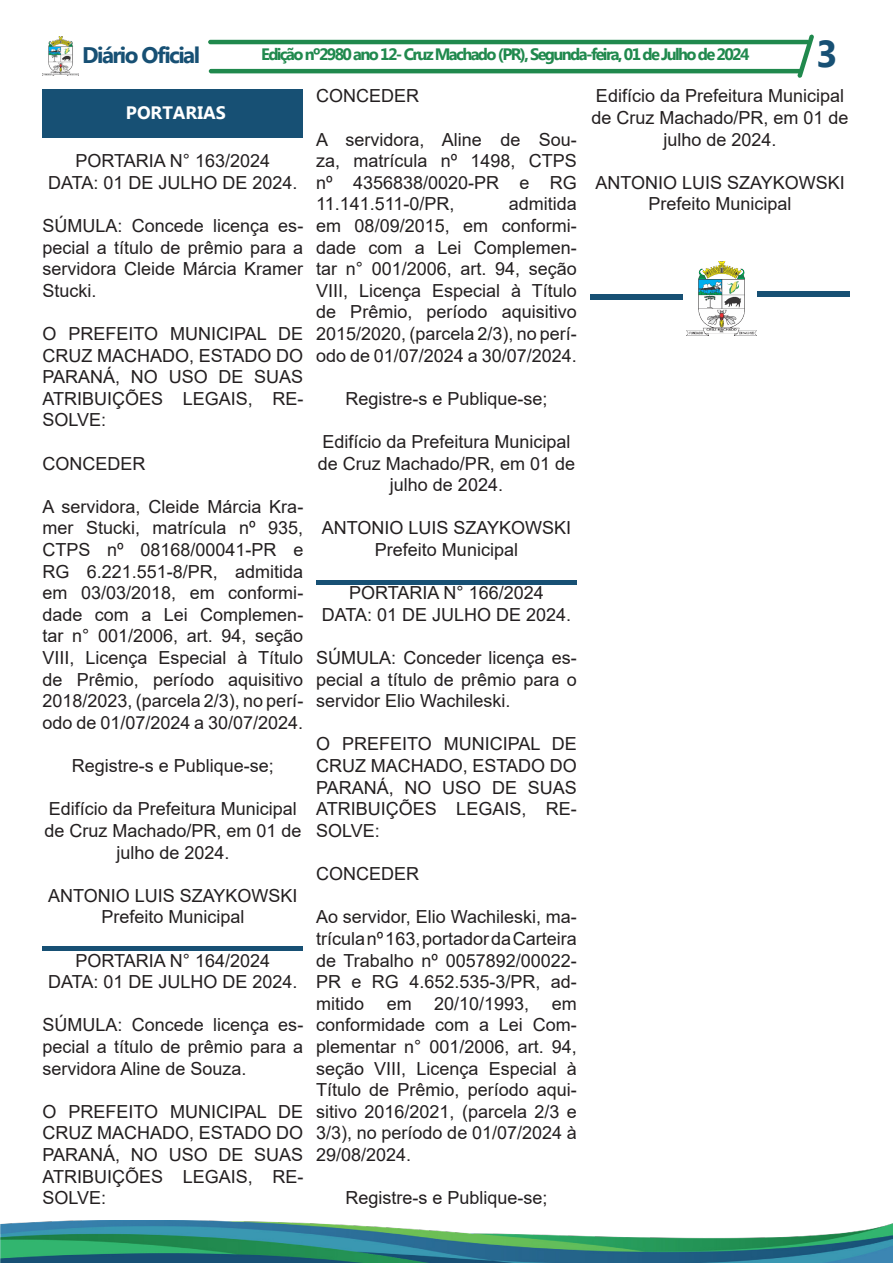
<style>
.page{position:relative;width:893px;height:1263px;background:#fff}
.page>*{position:absolute;margin:0;border:0;box-sizing:border-box;transform-origin:0 0}
.t1{font:700 37.5px "Myanmar Text";color:#175074}
.t2{font:700 22.5px "Myanmar Text";letter-spacing:-.07em;color:#175074}
.t3{font:18px/21.6px "Arial";color:#231f20;text-align:justify}
.t4{font:700 18px "Myanmar Text";color:#fff}
.t5{font:700 16.5px "Myanmar Text";letter-spacing:-.1em;color:#20894d}
</style>
<div class="page">
<hr style="left:208px;top:40px;width:602px;height:4px;background:#20894d;border-radius:2px">
<hr style="left:209px;top:69px;width:593px;height:4px;background:#20894d;border-radius:2px">
<img style="left:43px;top:37px;width:36px;height:38px">
<svg style="left:797px;top:34px;width:17px;height:44px"></svg>
<img style="left:0;top:1220px;width:893px;height:43px">
<svg style="left:590px;top:294px;width:93px;height:5px"></svg>
<img style="left:686px;top:261px;width:71px;height:74px">
<svg style="left:757px;top:291px;width:93px;height:5px"></svg>
<div style="left:43px;top:89px;width:260px;height:49px;background:#175074"></div>
<svg style="left:43px;top:946px;width:260px;height:5px"></svg>
<svg style="left:316px;top:580px;width:261px;height:5px"></svg>
<p class="t2" style="left:82px;top:42px;width:119px">Diário Oficial</p>
<p class="t5" style="left:261px;top:45px;width:490px">Edição nº2980 ano 12- Cruz Machado (PR), Segunda-feira, 01 de Julho de 2024</p>
<p class="t1" style="left:816px;top:32px;width:23px">3</p>
<p class="t3" style="left:316px;top:85px;width:104px">CONCEDER</p>
<p class="t3" style="left:316px;top:128px;width:262px">A servidora, Aline de Sou&shy;za, matrícula nº 1498, CTPS nº 4356838/0020-PR e RG 11.141.511-0/PR,</p>
<p class="t3" style="left:591px;top:85px;width:259px;text-align:center">Edifício da Prefeitura Municipal de Cruz Machado/PR, em 01 de julho de 2024.</p>
<p class="t3" style="left:595px;top:172px;width:251px">ANTONIO LUIS SZAYKOWSKI</p>
<p class="t3" style="left:648px;top:193px;width:145px">Prefeito Municipal</p>
<p class="t4" style="left:126px;top:103px;width:101px">PORTARIAS</p>
<p class="t3" style="left:76px;top:150px;width:196px">PORTARIA N° 163/2024</p>
<p class="t3" style="left:48px;top:172px;width:251px">DATA: 01 DE JULHO DE 2024.</p>
<p class="t3" style="left:43px;top:215px;width:262px">SÚMULA: Concede licença es&shy;pecial a título de prêmio para a servidora Cleide Márcia Kramer Stucki.</p>
<p class="t3" style="left:43px;top:323px;width:262px">O PREFEITO MUNICIPAL DE CRUZ MACHADO, ESTADO DO PARANÁ, NO USO DE SUAS ATRIBUIÇÕES LEGAIS, RE-SOLVE:</p>
<p class="t3" style="left:43px;top:452px;width:104px">CONCEDER</p>
<p class="t3" style="left:43px;top:496px;width:262px">A servidora, Cleide Márcia Kra&shy;mer Stucki, matrícula nº 935, CTPS nº 08168/00041-PR e RG 6.221.551-8/PR, admitida em 03/03/2018, em conformi&shy;dade com a Lei Complemen&shy;tar n° 001/2006, art. 94, seção VIII, Licença Especial à Título de Prêmio, período aquisitivo 2018/2023, (parcela 2/3), no perí&shy;odo de 01/07/2024 a 30/07/2024.</p>
<p class="t3" style="left:72px;top:755px;width:204px">Registre-s e Publique-se;</p>
<p class="t3" style="left:44px;top:798px;width:259px;text-align:center">Edifício da Prefeitura Municipal de Cruz Machado/PR, em 01 de julho de 2024.</p>
<p class="t3" style="left:48px;top:884px;width:251px">ANTONIO LUIS SZAYKOWSKI</p>
<p class="t3" style="left:101px;top:906px;width:145px">Prefeito Municipal</p>
<p class="t3" style="left:76px;top:949px;width:196px">PORTARIA N° 164/2024</p>
<p class="t3" style="left:48px;top:971px;width:251px">DATA: 01 DE JULHO DE 2024.</p>
<p class="t3" style="left:43px;top:1014px;width:262px">SÚMULA: Concede licença es&shy;pecial a título de prêmio para a servidora Aline de Souza.</p>
<p class="t3" style="left:43px;top:1100px;width:262px">O PREFEITO MUNICIPAL DE CRUZ MACHADO, ESTADO DO PARANÁ, NO USO DE SUAS ATRIBUIÇÕES LEGAIS, RE-SOLVE:</p>
<p class="t3" style="left:316px;top:193px;width:262px;text-indent:193px">admitida em 08/09/2015, em conformi&shy;dade com a Lei Complemen&shy;tar n° 001/2006, art. 94, seção VIII, Licença Especial à Título de Prêmio, período aquisitivo 2015/2020, (parcela 2/3), no perí&shy;odo de 01/07/2024 a 30/07/2024.</p>
<p class="t3" style="left:345px;top:388px;width:204px">Registre-s e Publique-se;</p>
<p class="t3" style="left:318px;top:431px;width:259px;text-align:center">Edifício da Prefeitura Municipal de Cruz Machado/PR, em 01 de julho de 2024.</p>
<p class="t3" style="left:322px;top:517px;width:251px">ANTONIO LUIS SZAYKOWSKI</p>
<p class="t3" style="left:375px;top:539px;width:145px">Prefeito Municipal</p>
<p class="t3" style="left:349px;top:582px;width:196px">PORTARIA N° 166/2024</p>
<p class="t3" style="left:322px;top:604px;width:251px">DATA: 01 DE JULHO DE 2024.</p>
<p class="t3" style="left:316px;top:647px;width:262px">SÚMULA: Conceder licença es&shy;pecial a título de prêmio para o servidor Elio Wachileski.</p>
<p class="t3" style="left:316px;top:733px;width:262px">O PREFEITO MUNICIPAL DE CRUZ MACHADO, ESTADO DO PARANÁ, NO USO DE SUAS ATRIBUIÇÕES LEGAIS, RE-SOLVE:</p>
<p class="t3" style="left:316px;top:863px;width:104px">CONCEDER</p>
<p class="t3" style="left:316px;top:906px;width:262px">Ao servidor, Elio Wachileski, ma&shy;trícula nº 163, portador da Carteira de Trabalho nº 0057892/00022- PR e RG 4.652.535-3/PR, ad&shy;mitido</p>
<p class="t3" style="left:387px;top:992px;width:27px">em</p>
<p class="t3" style="left:434px;top:992px;width:97px">20/10/1993,</p>
<p class="t3" style="left:316px;top:992px;width:262px;text-indent:236px">em conformidade com a Lei Com&shy;plementar n° 001/2006, art. 94, seção VIII, Licença Especial à Título de Prêmio, período aqui&shy;sitivo 2016/2021, (parcela 2/3 e 3/3), no período de 01/07/2024 à 29/08/2024.</p>
<p class="t3" style="left:345px;top:1187px;width:204px">Registre-s e Publique-se;</p>
</div>
